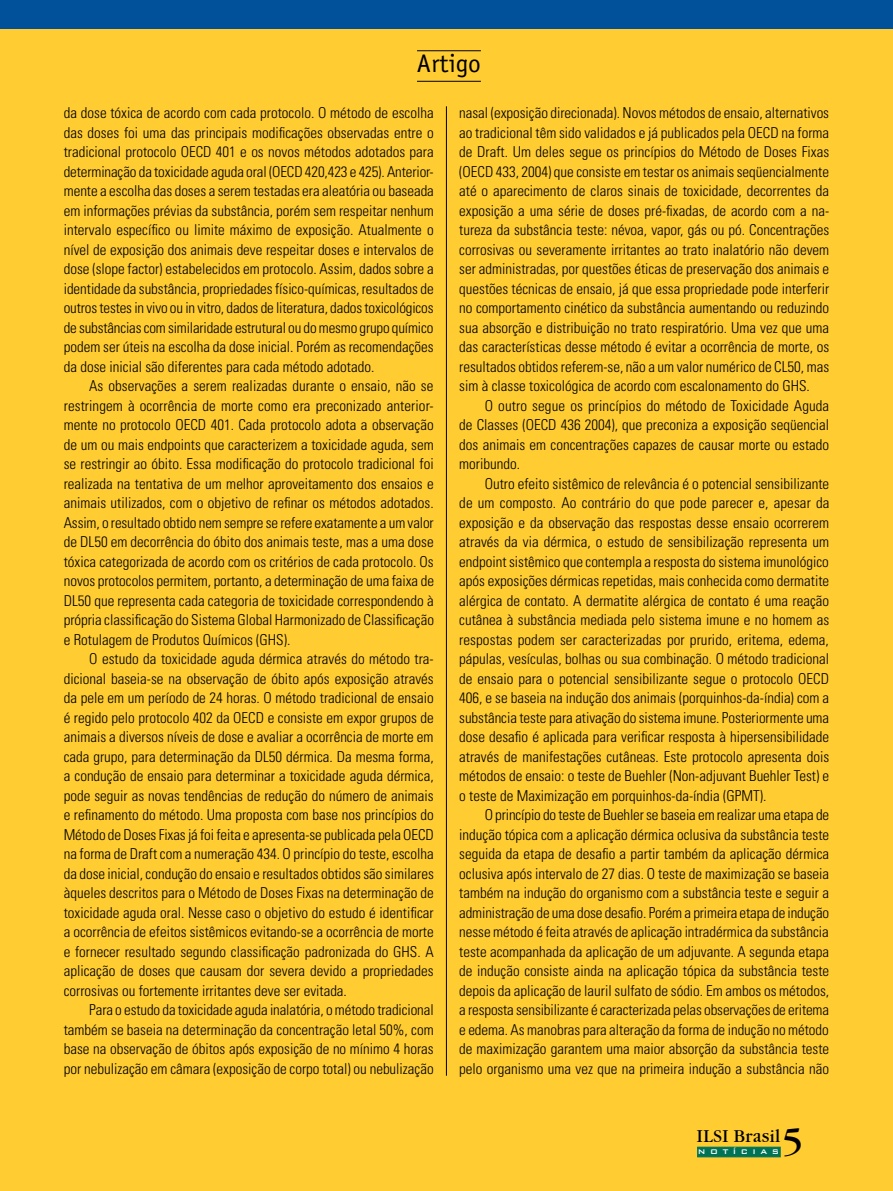
<style>
.page{position:relative;width:893px;height:1191px;background:#ffcc32}
.page>*{position:absolute;margin:0;border:0;box-sizing:border-box;transform-origin:0 0}
.t1{font:37.5px "Garamond ITCT Book";color:#000}
.t2{font:25.5px "Officina Sans";letter-spacing:.01em;color:#000}
.t3{font:18px "Garamond ITCT Book";color:#000}
.t4{font:300 condensed 15px/19.5px "Univers";color:#000;text-align:justify}
.t5{font:500 9px "Bank Gothic BT";letter-spacing:.505em;color:#fff}
</style>
<div class="page">
<hr style="left:417px;top:50px;width:64px;height:1px;background:#000">
<hr style="left:417px;top:81px;width:64px;height:1px;background:#000">
<hr style="left:446px;top:106px;width:1px;height:969px;background:#000">
<div style="left:697px;top:1146px;width:84px;height:11px;background:#007356;border:1px solid #007356"></div>
<h2 class="t2" style="left:417px;top:49px;width:66px">Artigo</h2>
<p class="t4" style="left:459px;top:103px;width:372px">nasal (exposição direcionada). Novos métodos de ensaio, alternativos ao tradicional têm sido validados e já publicados pela OECD na forma de Draft. Um deles segue os princípios do Método de Doses Fixas (OECD 433, 2004) que consiste em testar os animais seqüencialmente até o aparecimento de claros sinais de toxicidade, decorrentes da exposição a uma série de doses pré-fixadas, de acordo com a na&shy;tureza da substância teste: névoa, vapor, gás ou pó. Concentrações corrosivas ou severamente irritantes ao trato inalatório não devem ser administradas, por questões éticas de preservação dos animais e questões técnicas de ensaio, já que essa propriedade pode interferir no comportamento cinético da substância aumentando ou reduzindo sua absorção e distribuição no trato respiratório. Uma vez que uma das características desse método é evitar a ocorrência de morte, os resultados obtidos referem-se, não a um valor numérico de CL50, mas sim à classe toxicológica de acordo com escalonamento do GHS.</p>
<p class="t4" style="left:459px;top:395px;width:372px;text-indent:26px">O outro segue os princípios do método de Toxicidade Aguda de Classes (OECD 436 2004), que preconiza a exposição seqüencial dos animais em concentrações capazes de causar morte ou estado moribundo.</p>
<p class="t4" style="left:459px;top:473px;width:372px;text-indent:26px">Outro efeito sistêmico de relevância é o potencial sensibilizante de um composto. Ao contrário do que pode parecer e, apesar da exposição e da observação das respostas desse ensaio ocorrerem através da via dérmica, o estudo de sensibilização representa um endpoint sistêmico que contempla a resposta do sistema imunológico após exposições dérmicas repetidas, mais conhecida como dermatite alérgica de contato. A dermatite alérgica de contato é uma reação cutânea à substância mediada pelo sistema imune e no homem as respostas podem ser caracterizadas por prurido, eritema, edema, pápulas, vesículas, bolhas ou sua combinação. O método tradicional de ensaio para o potencial sensibilizante segue o protocolo OECD 406, e se baseia na indução dos animais (porquinhos-da-índia) com a substância teste para ativação do sistema imune. Posteriormente uma dose desafio é aplicada para verificar resposta à hipersensibilidade através de manifestações cutâneas. Este protocolo apresenta dois métodos de ensaio: o teste de Buehler (Non-adjuvant Buehler Test) e o teste de Maximização em porquinhos-da-índia (GPMT).</p>
<p class="t4" style="left:459px;top:805px;width:372px;text-indent:26px">O princípio do teste de Buehler se baseia em realizar uma etapa de indução tópica com a aplicação dérmica oclusiva da substância teste seguida da etapa de desafio a partir também da aplicação dérmica oclusiva após intervalo de 27 dias. O teste de maximização se baseia também na indução do organismo com a substância teste e seguir a administração de uma dose desafio. Porém a primeira etapa de indução nesse método é feita através de aplicação intradérmica da substância teste acompanhada da aplicação de um adjuvante. A segunda etapa de indução consiste ainda na aplicação tópica da substância teste depois da aplicação de lauril sulfato de sódio. Em ambos os métodos, a resposta sensibilizante é caracterizada pelas observações de eritema e edema. As manobras para alteração da forma de indução no método de maximização garantem uma maior absorção da substância teste pelo organismo uma vez que na primeira indução a substância não</p>
<p class="t4" style="left:64px;top:103px;width:372px">da dose tóxica de acordo com cada protocolo. O método de escolha das doses foi uma das principais modificações observadas entre o tradicional protocolo OECD 401 e os novos métodos adotados para determinação da toxicidade aguda oral (OECD 420,423 e 425). Anterior&shy;mente a escolha das doses a serem testadas era aleatória ou baseada em informações prévias da substância, porém sem respeitar nenhum intervalo específico ou limite máximo de exposição. Atualmente o nível de exposição dos animais deve respeitar doses e intervalos de dose (slope factor) estabelecidos em protocolo. Assim, dados sobre a identidade da substância, propriedades físico-químicas, resultados de outros testes in vivo ou in vitro, dados de literatura, dados toxicológicos de substâncias com similaridade estrutural ou do mesmo grupo químico podem ser úteis na escolha da dose inicial. Porém as recomendações da dose inicial são diferentes para cada método adotado.</p>
<p class="t4" style="left:64px;top:376px;width:372px;text-indent:26px">As observações a serem realizadas durante o ensaio, não se restringem à ocorrência de morte como era preconizado anterior&shy;mente no protocolo OECD 401. Cada protocolo adota a observação de um ou mais endpoints que caracterizem a toxicidade aguda, sem se restringir ao óbito. Essa modificação do protocolo tradicional foi realizada na tentativa de um melhor aproveitamento dos ensaios e animais utilizados, com o objetivo de refinar os métodos adotados.<br>Assim, o resultado obtido nem sempre se refere exatamente a um valor de DL50 em decorrência do óbito dos animais teste, mas a uma dose tóxica categorizada de acordo com os critérios de cada protocolo. Os novos protocolos permitem, portanto, a determinação de uma faixa de DL50 que representa cada categoria de toxicidade correspondendo à própria classificação do Sistema Global Harmonizado de Classificação e Rotulagem de Produtos Químicos (GHS).</p>
<p class="t4" style="left:64px;top:649px;width:372px;text-indent:26px">O estudo da toxicidade aguda dérmica através do método tra&shy;dicional baseia-se na observação de óbito após exposição através da pele em um período de 24 horas. O método tradicional de ensaio é regido pelo protocolo 402 da OECD e consiste em expor grupos de animais a diversos níveis de dose e avaliar a ocorrência de morte em cada grupo, para determinação da DL50 dérmica. Da mesma forma, a condução de ensaio para determinar a toxicidade aguda dérmica, pode seguir as novas tendências de redução do número de animais e refinamento do método. Uma proposta com base nos princípios do Método de Doses Fixas já foi feita e apresenta-se publicada pela OECD na forma de Draft com a numeração 434. O princípio do teste, escolha da dose inicial, condução do ensaio e resultados obtidos são similares àqueles descritos para o Método de Doses Fixas na determinação de toxicidade aguda oral. Nesse caso o objetivo do estudo é identificar a ocorrência de efeitos sistêmicos evitando-se a ocorrência de morte e fornecer resultado segundo classificação padronizada do GHS. A aplicação de doses que causam dor severa devido a propriedades corrosivas ou fortemente irritantes deve ser evitada.</p>
<p class="t4" style="left:64px;top:1000px;width:372px;text-indent:26px">Para o estudo da toxicidade aguda inalatória, o método tradicional também se baseia na determinação da concentração letal 50%, com base na observação de óbitos após exposição de no mínimo 4 horas por nebulização em câmara (exposição de corpo total) ou nebulização</p>
<h1 class="t1" style="left:782px;top:1121px;width:23px">5</h1>
<p class="t3" style="left:696px;top:1126px;width:85px">ILSI Brasil</p>
<p class="t5" style="left:698px;top:1147px;width:83px">NOTÍCIAS</p>
</div>
